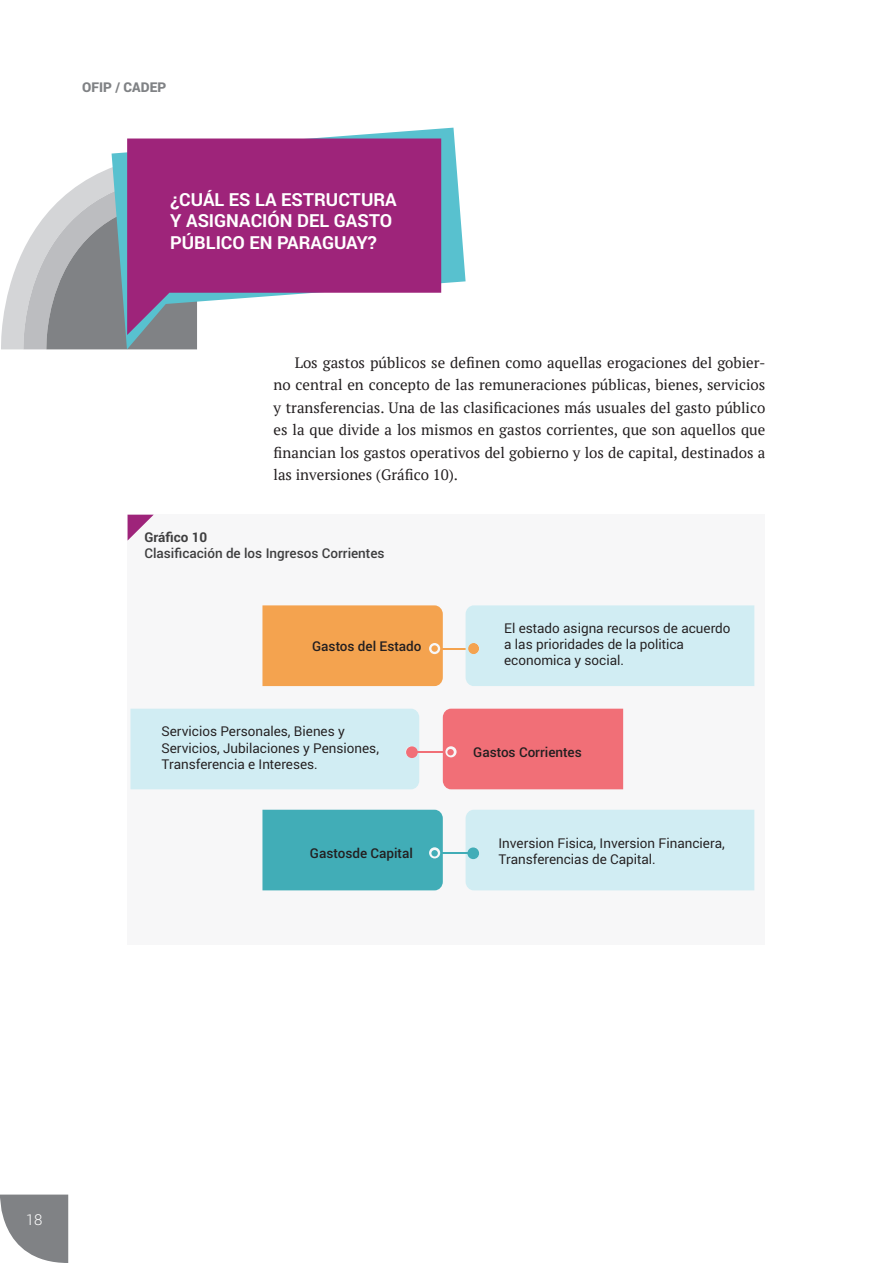
<style>
.page{position:relative;width:893px;height:1263px;background:#fff}
.page>*{position:absolute;margin:0;border:0;box-sizing:border-box;transform-origin:0 0}
.t1{font:700 18px/21.6px "Roboto";color:#fff}
.t2{font:15px/22.5px "PT Serif";color:#231f20;text-align:justify}
.t3{font:300 15px "Roboto";color:#fff}
.t4{font:13.5px/16.2px "Roboto";color:#231f20}
.t5{font:500 13.5px "Roboto";color:#231f20}
.t6{font:500 13.5px "Roboto";color:#3e3e3f}
.t7{font:900 13.5px "Roboto";color:#808285}
.t8{font:700 13.5px "Roboto";color:#3e3e3f}
</style>
<div class="page">
<svg style="left:0;top:1194px;width:68px;height:69px"></svg>
<svg style="left:1px;top:153px;width:111px;height:196px"></svg>
<svg style="left:112px;top:128px;width:354px;height:221px"></svg>
<svg style="left:127px;top:138px;width:314px;height:197px;fill:#9e247a"></svg>
<div style="left:128px;top:515px;width:637px;height:430px;background:#f7f7f8"></div>
<div style="left:262px;top:810px;width:181px;height:80px;background:#41adb7"></div>
<div style="left:466px;top:810px;width:288px;height:80px;background:#d1edf3"></div>
<div style="left:443px;top:709px;width:180px;height:80px;background:#f16f77"></div>
<div style="left:130px;top:709px;width:289px;height:80px;background:#d1edf3"></div>
<svg style="left:128px;top:515px;width:26px;height:25px"></svg>
<div style="left:431px;top:850px;width:7px;height:6px;background:#41adb7;border-radius:50%"></div>
<div style="left:467px;top:847px;width:12px;height:12px;background:#41adb7;border-radius:50%"></div>
<hr style="left:441px;top:852px;width:28px;height:2px;background:#41adb7">
<div style="left:406px;top:746px;width:12px;height:12px;background:#f16f77;border-radius:50%"></div>
<hr style="left:416px;top:751px;width:28px;height:2px;background:#f16f77">
<div style="left:447px;top:749px;width:7px;height:6px;background:#f16f77;border-radius:50%"></div>
<svg style="left:262px;top:605px;width:492px;height:81px;background:#dfd2b7"></svg>
<p class="t7" style="left:82px;top:77px;width:85px">OFIP / CADEP</p>
<p class="t1" style="left:170px;top:188px;width:228px">¿CUÁL ES LA ESTRUCTURA<br>Y ASIGNACIÓN DEL GASTO<br>PÚBLICO EN PARAGUAY?</p>
<p class="t2" style="left:273px;top:351px;width:493px;text-indent:21px">Los gastos públicos se definen como aquellas erogaciones del gobier&shy;no central en concepto de las remuneraciones públicas, bienes, servicios y transferencias. Una de las clasificaciones más usuales del gasto público es la que divide a los mismos en gastos corrientes, que son aquellos que financian los gastos operativos del gobierno y los de capital, destinados a las inversiones (Gráfico 10).</p>
<p class="t8" style="left:144px;top:528px;width:64px">GRÁFICO 10</p>
<p class="t6" style="left:144px;top:544px;width:242px">Clasificación de los Ingresos Corrientes</p>
<p class="t5" style="left:312px;top:637px;width:111px">Gastos del Estado</p>
<p class="t4" style="left:162px;top:723px;width:219px">Servicios Personales, Bienes y<br>Servicios, Jubilaciones y Pensiones,<br>Transferencia e Intereses.</p>
<p class="t5" style="left:310px;top:843px;width:104px">Gastosde Capital</p>
<p class="t4" style="left:504px;top:619px;width:228px">El estado asigna recursos de acuerdo a las prioridades de la politica economica y social.</p>
<p class="t5" style="left:473px;top:742px;width:110px">Gastos Corrientes</p>
<p class="t4" style="left:498px;top:835px;width:228px">Inversion Fisica, Inversion Financiera,<br>Transferencias de Capital.</p>
<p class="t3" style="left:26px;top:1209px;width:18px">18</p>
</div>
